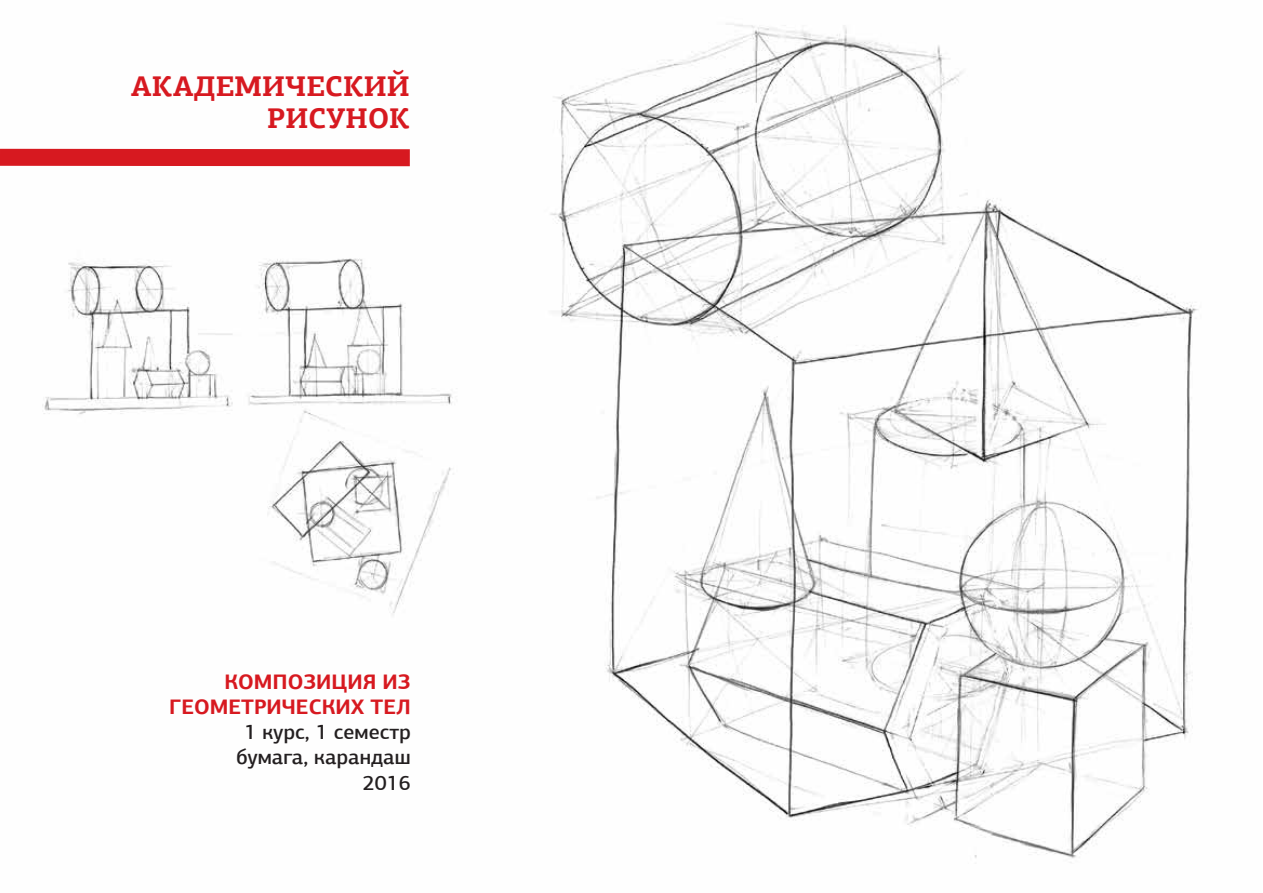
<style>
.page{position:relative;width:1263px;height:893px;background:#fff}
.page>*{position:absolute;margin:0;border:0;box-sizing:border-box;transform-origin:0 0}
.t1{font:700 28.5px/32.1px "PF Agora Slab Pro";letter-spacing:.005em;color:#d71920;text-align:right}
.t2{font:500 21px/25.2px "PF Agora Sans Pro";color:#231f20;text-align:right}
.t3{font:700 21px/25.2px "PF Agora Sans Pro";color:#d71920;text-align:right}
</style>
<div class="page">
<img style="left:0;top:24px;width:1198px;height:839px">
<div style="left:0;top:149px;width:410px;height:17px;background:#d71920"></div>
<h1 class="t1" style="left:131px;top:70px;width:280px">АКАДЕМИЧЕСКИЙ<br>РИСУНОК</h1>
<p class="t3" style="left:169px;top:669px;width:243px">КОМПОЗИЦИЯ ИЗ<br>ГЕОМЕТРИЧЕСКИХ ТЕЛ</p>
<p class="t2" style="left:236px;top:719px;width:176px">1 курс, 1 семестр бумага, карандаш<br>2016</p>
</div>
